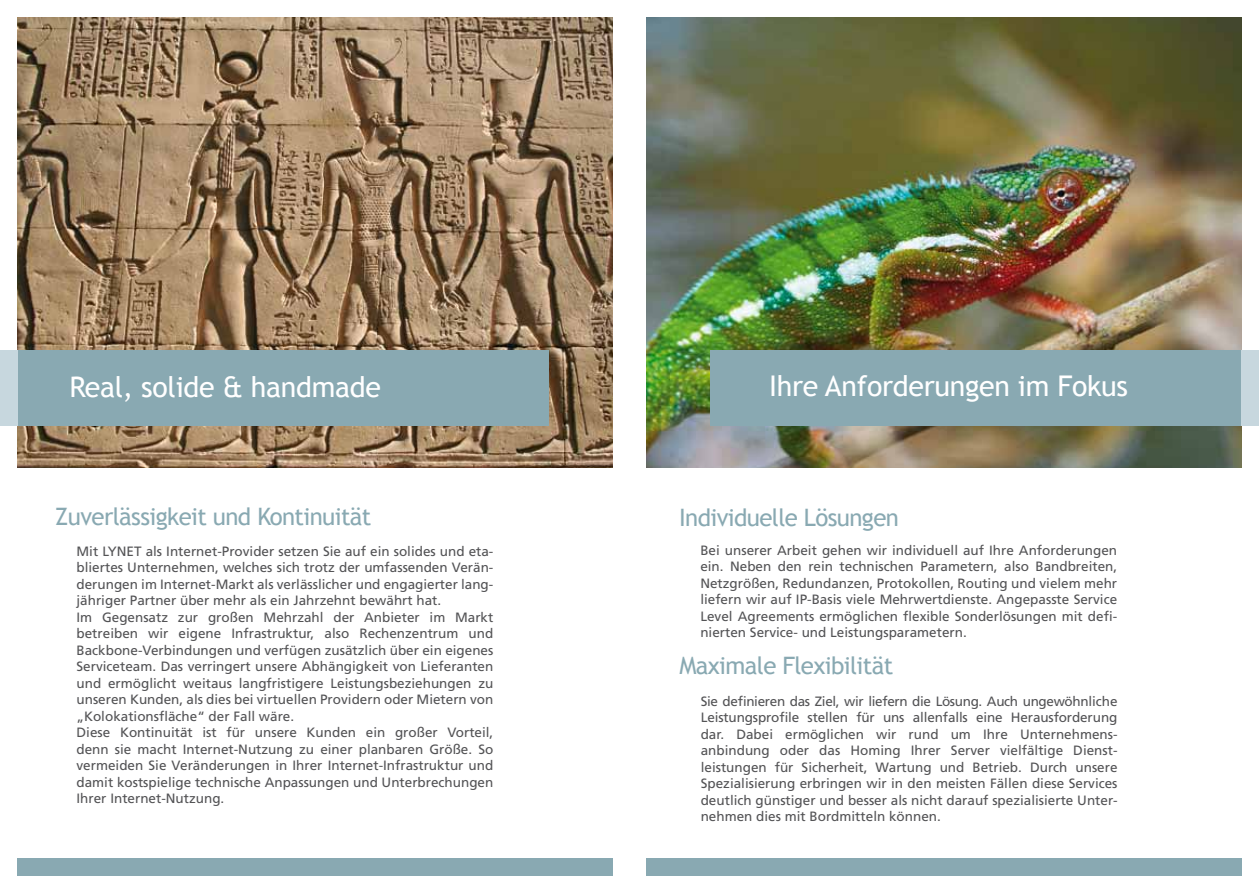
<style>
.page{position:relative;width:1259px;height:893px;background:#fff}
.page>*{position:absolute;margin:0;border:0;box-sizing:border-box;transform-origin:0 0}
.t1{font:28.5px "Trebuchet MS";letter-spacing:-.01em;color:#fff}
.t2{font:24px "Trebuchet MS";letter-spacing:-.025em;color:#89a9b2}
.t3{font:13.5px/16.5px "Frutiger";color:#535355;text-align:justify}
</style>
<div class="page">
<div style="left:646px;top:859px;width:596px;height:17px;background:#89a9b2"></div>
<div style="left:17px;top:859px;width:595px;height:17px;background:#89a9b2"></div>
<img style="left:646px;top:17px;width:596px;height:451px">
<img style="left:17px;top:17px;width:595px;height:451px">
<div style="left:17px;top:350px;width:532px;height:75px;background:#89a9b2"></div>
<div style="left:0;top:350px;width:17px;height:75px;background:#c7d7de"></div>
<div style="left:710px;top:350px;width:532px;height:75px;background:#89a9b2"></div>
<div style="left:1242px;top:350px;width:17px;height:75px;background:#c7d7de"></div>
<h1 class="t1" style="left:70px;top:370px;width:313px">Real, solide &amp; handmade</h1>
<h1 class="t1" style="left:769px;top:369px;width:360px">Ihre Anforderungen im Fokus</h1>
<h2 class="t2" style="left:55px;top:502px;width:318px">Zuverlässigkeit und Kontinuität</h2>
<p class="t3" style="left:77px;top:543px;width:418px;text-align:left">Mit LYNET als Internet-Provider setzen Sie auf ein solides und eta&shy;bliertes Unternehmen, welches sich trotz der umfassenden Verän&shy;derungen im Internet-Markt als verlässlicher und engagierter lang&shy;jähriger Partner über mehr als ein Jahrzehnt bewährt hat.<br>Im Gegensatz zur großen Mehrzahl der Anbieter im Markt betreiben wir eigene Infrastruktur, also Rechenzentrum und Backbone-Verbindungen und verfügen zusätzlich über ein eigenes Serviceteam. Das verringert unsere Abhängigkeit von Lieferanten und ermöglicht weitaus langfristigere Leistungsbeziehungen zu unseren Kunden, als dies bei virtuellen Providern oder Mietern von „Kolokationsfläche“ der Fall wäre.<br>Diese Kontinuität ist für unsere Kunden ein großer Vorteil, denn sie macht Internet-Nutzung zu einer planbaren Größe. So vermeiden Sie Veränderungen in Ihrer Internet-Infrastruktur und damit kostspielige technische Anpassungen und Unterbrechungen Ihrer Internet-Nutzung.</p>
<h2 class="t2" style="left:679px;top:503px;width:221px">Individuelle Lösungen</h2>
<p class="t3" style="left:700px;top:542px;width:418px">Bei unserer Arbeit gehen wir individuell auf Ihre Anforderungen ein. Neben den rein technischen Parametern, also Bandbreiten, Netzgrößen, Redundanzen, Protokollen, Routing und vielem mehr liefern wir auf IP-Basis viele Mehrwertdienste. Angepasste Service Level Agreements ermöglichen flexible Sonderlösungen mit defi&shy;nierten Service- und Leistungsparametern.</p>
<h2 class="t2" style="left:679px;top:652px;width:215px">Maximale Flexibilität</h2>
<p class="t3" style="left:701px;top:692px;width:418px">Sie definieren das Ziel, wir liefern die Lösung. Auch ungewöhnliche Leistungsprofile stellen für uns allenfalls eine Herausforderung dar. Dabei ermöglichen wir rund um Ihre Unternehmens&shy;anbindung oder das Homing Ihrer Server vielfältige Dienst&shy;leistungen für Sicherheit, Wartung und Betrieb. Durch unsere Spezialisierung erbringen wir in den meisten Fällen diese Services deutlich günstiger und besser als nicht darauf spezialisierte Unter&shy;nehmen dies mit Bordmitteln können.</p>
</div>
